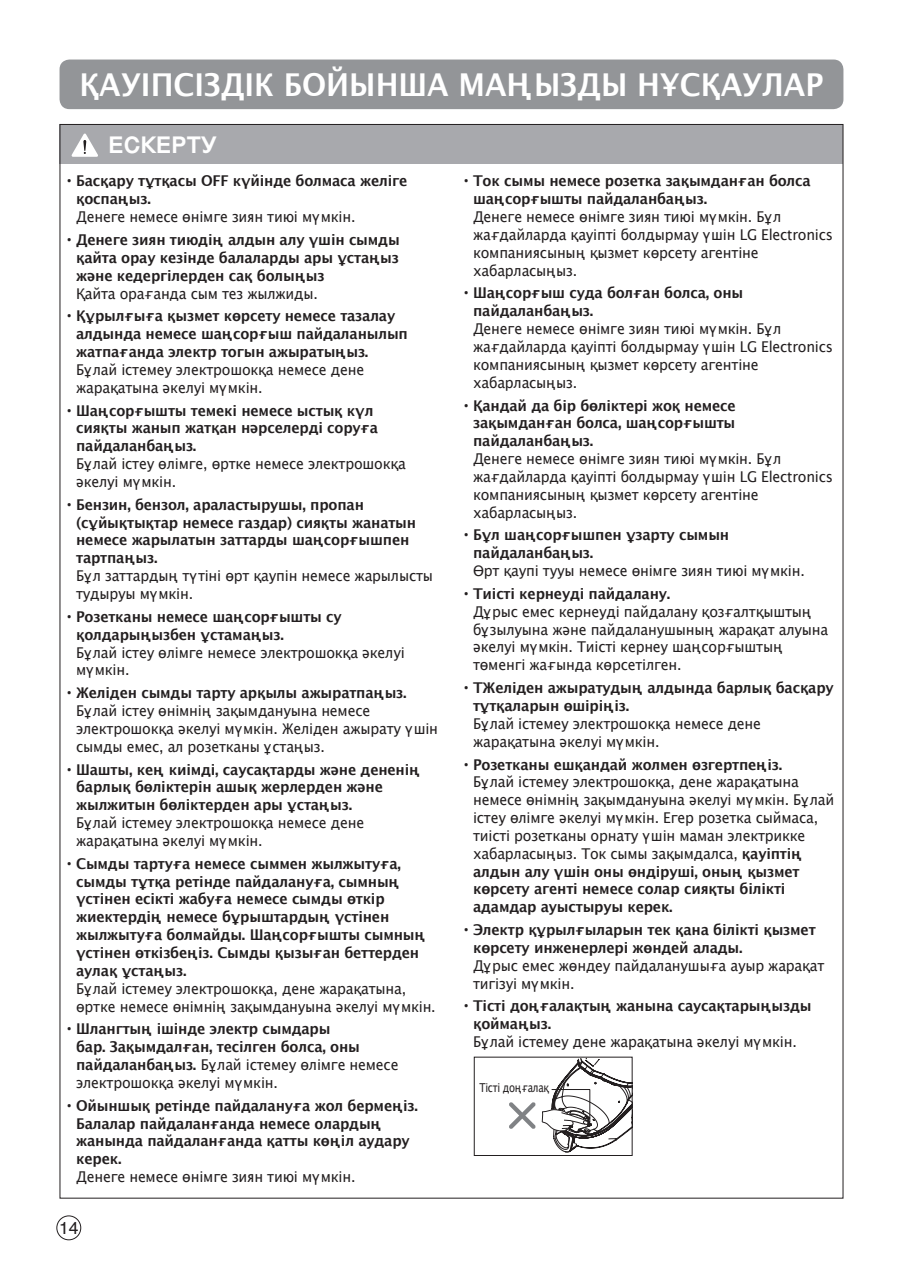
<style>
.page{position:relative;width:903px;height:1275px;background:#fff}
.page>*{position:absolute;margin:0;border:0;box-sizing:border-box;transform-origin:0 0}
.t1{font:700 31.5px "Lucida Grande";color:#fff;scale:.93 1}
.t2{font:700 22.75px "Helvetica";color:#fff}
.t3{font:17.5px "Helvetica";color:#231f20}
.t4{font:14.88px/17.8px "Lucida Grande";letter-spacing:-.015em;color:#231f20;scale:.95 1}
.t5{font:700 14.88px/17.8px "Lucida Grande";letter-spacing:-.015em;color:#231f20;scale:.95 1}
.t6{font:12.25px "Lucida Grande";letter-spacing:-.025em;color:#231f20;scale:.8 1}
.s1{font-family:"Helvetica"}
.s2{font-family:"Helvetica";font-weight:700}
.s3{font-weight:700}
.s4{font-weight:400}
</style>
<div class="page">
<div style="left:56px;top:1215px;width:25px;height:25px;border:1px solid #231f20;border-radius:50%"></div>
<div style="left:60px;top:124px;width:783px;height:40px;background:#a8a9ad"></div>
<div style="left:60px;top:60px;width:783px;height:49px;background:#939598;border-radius:10px"></div>
<svg style="left:72px;top:134px;width:26px;height:23px"></svg>
<svg style="left:509px;top:1102px;width:27px;height:27px"></svg>
<svg style="left:542px;top:1059px;width:88px;height:93px"></svg>
<div style="left:474px;top:1057px;width:158px;height:99px;border:1px solid #231f20"></div>
<h1 class="t1" style="left:79px;top:66px;width:801px">ҚАУІПСІЗДІК БОЙЫНША МАҢЫЗДЫ НҰСҚАУЛАР</h1>
<h2 class="t2" style="left:108px;top:124px;width:109px">ЕСКЕРТУ</h2>
<p class="t5" style="left:76px;top:172px;width:350px;text-indent:-9px"><span class="s1">•</span> Басқару тұтқасы OFF күйінде болмаса желіге қоспаңыз.</p>
<p class="t4" style="left:76px;top:208px;width:295px">Денеге немесе өнімге зиян тиюі мүмкін.</p>
<p class="t5" style="left:76px;top:231px;width:342px;text-align:justify;text-indent:-9px"><span class="s1">•</span> Денеге зиян тиюдің алдын алу үшін сымды қайта орау кезінде балаларды ары ұстаңыз және кедергілерден сақ болыңыз</p>
<p class="t4" style="left:76px;top:284px;width:256px">Қайта орағанда сым тез жылжиды.</p>
<p class="t5" style="left:76px;top:307px;width:351px;text-indent:-9px"><span class="s1">•</span> Құрылғыға қызмет көрсету немесе тазалау алдында немесе шаңсорғыш пайдаланылып жатпағанда электр тогын ажыратыңыз.</p>
<p class="t4" style="left:76px;top:361px;width:305px">Бұлай істемеу электрошокқа немесе дене жарақатына әкелуі мүмкін.</p>
<p class="t5" style="left:76px;top:401px;width:319px;text-indent:-9px"><span class="s1">•</span> Шаңсорғышты темекі немесе ыстық күл сияқты жанып жатқан нәрселерді соруға пайдаланбаңыз.</p>
<p class="t4" style="left:76px;top:455px;width:349px">Бұлай істеу өлімге, өртке немесе электрошокқа әкелуі мүмкін.</p>
<p class="t5" style="left:76px;top:496px;width:359px;text-indent:-9px"><span class="s1">•</span> Бензин, бензол, араластырушы, пропан (сұйықтықтар немесе газдар) сияқты жанатын немесе жарылатын заттарды шаңсорғышпен тартпаңыз.</p>
<p class="t4" style="left:76px;top:567px;width:377px">Бұл заттардың түтіні өрт қаупін немесе жарылысты тудыруы мүмкін.</p>
<p class="t5" style="left:76px;top:608px;width:281px;text-indent:-9px"><span class="s1">•</span> Розетканы немесе шаңсорғышты су қолдарыңызбен ұстамаңыз.</p>
<p class="t4" style="left:76px;top:643px;width:347px">Бұлай істеу өлімге немесе электрошокқа әкелуі мүмкін.</p>
<p class="t4" style="left:76px;top:684px;width:382px;text-indent:-9px"><span class="s2">•</span> <span class="s3">Желіден сымды тарту арқылы ажыратпаңыз.<br></span>Бұлай істеу өнімнің зақымдануына немесе электрошокқа әкелуі мүмкін. Желіден ажырату үшін сымды емес, ал розетканы ұстаңыз.</p>
<p class="t5" style="left:76px;top:760px;width:364px;text-indent:-9px"><span class="s1">•</span> Шашты, кең киімді, саусақтарды және дененің барлық бөліктерін ашық жерлерден және жылжитын бөліктерден ары ұстаңыз.</p>
<p class="t4" style="left:76px;top:814px;width:305px">Бұлай істемеу электрошокқа немесе дене жарақатына әкелуі мүмкін.</p>
<p class="t5" style="left:76px;top:855px;width:369px;text-indent:-9px"><span class="s1">•</span> Сымды тартуға немесе сыммен жылжытуға, сымды тұтқа ретінде пайдалануға, сымның үстінен есікті жабуға немесе сымды өткір жиектердің немесе бұрыштардың үстінен жылжытуға болмайды. Шаңсорғышты сымның үстінен өткізбеңіз. Сымды қызыған беттерден аулақ ұстаңыз.</p>
<p class="t4" style="left:76px;top:980px;width:380px">Бұлай істемеу электрошокқа, дене жарақатына, өртке немесе өнімнің зақымдануына әкелуі мүмкін.</p>
<p class="t5" style="left:76px;top:1020px;width:341px;text-indent:-9px"><span class="s1">•</span> Шлангтың ішінде электр сымдары<br>бар. Зақымдалған, тесілген болса, оны пайдаланбаңыз. <span class="s4">Бұлай істемеу өлімге немесе электрошокқа әкелуі мүмкін.</span></p>
<p class="t5" style="left:76px;top:1097px;width:361px;text-indent:-9px"><span class="s1">•</span> Ойыншық ретінде пайдалануға жол бермеңіз.<br>Балалар пайдаланғанда немесе олардың жанында пайдаланғанда қатты көңіл аудару керек.</p>
<p class="t4" style="left:76px;top:1168px;width:295px">Денеге немесе өнімге зиян тиюі мүмкін.</p>
<p class="t3" style="left:59px;top:1213px;width:21px">14</p>
<p class="t5" style="left:473px;top:172px;width:357px;text-indent:-9px"><span class="s1">•</span> Ток сымы немесе розетка зақымданған болса шаңсорғышты пайдаланбаңыз.</p>
<p class="t4" style="left:473px;top:208px;width:380px">Денеге немесе өнімге зиян тиюі мүмкін. Бұл жағдайларда қауіпті болдырмау үшін LG Electronics компаниясының қызмет көрсету агентіне хабарласыңыз.</p>
<p class="t5" style="left:473px;top:284px;width:286px;text-indent:-9px"><span class="s1">•</span> Шаңсорғыш суда болған болса, оны пайдаланбаңыз.</p>
<p class="t4" style="left:473px;top:320px;width:380px">Денеге немесе өнімге зиян тиюі мүмкін. Бұл жағдайларда қауіпті болдырмау үшін LG Electronics компаниясының қызмет көрсету агентіне хабарласыңыз.</p>
<p class="t5" style="left:473px;top:396px;width:278px;text-align:justify;text-indent:-9px"><span class="s1">•</span> Қандай да бір бөліктері жоқ немесе зақымданған болса, шаңсорғышты пайдаланбаңыз.</p>
<p class="t4" style="left:473px;top:450px;width:380px">Денеге немесе өнімге зиян тиюі мүмкін. Бұл жағдайларда қауіпті болдырмау үшін LG Electronics компаниясының қызмет көрсету агентіне хабарласыңыз.</p>
<p class="t5" style="left:473px;top:526px;width:271px;text-indent:-9px"><span class="s1">•</span> Бұл шаңсорғышпен ұзарту сымын пайдаланбаңыз.</p>
<p class="t4" style="left:473px;top:562px;width:351px">Өрт қаупі тууы немесе өнімге зиян тиюі мүмкін.</p>
<p class="t4" style="left:473px;top:585px;width:375px;text-indent:-9px"><span class="s2">•</span> <span class="s3">Тиісті кернеуді пайдалану.<br></span>Дұрыс емес кернеуді пайдалану қозғалтқыштың бұзылуына және пайдаланушының жарақат алуына әкелуі мүмкін. Тиісті кернеу шаңсорғыштың төменгі жағында көрсетілген.</p>
<p class="t5" style="left:473px;top:679px;width:381px;text-indent:-9px"><span class="s1">•</span> TЖеліден ажыратудың алдында барлық басқару тұтқаларын өшіріңіз.</p>
<p class="t4" style="left:473px;top:715px;width:305px">Бұлай істемеу электрошокқа немесе дене жарақатына әкелуі мүмкін.</p>
<p class="t4" style="left:473px;top:755px;width:382px;text-indent:-9px"><span class="s2">•</span> <span class="s3">Розетканы ешқандай жолмен өзгертпеңіз.<br></span>Бұлай істемеу электрошокқа, дене жарақатына немесе өнімнің зақымдануына әкелуі мүмкін. Бұлай істеу өлімге әкелуі мүмкін. Егер розетка сыймаса, тиісті розетканы орнату үшін маман электрикке хабарласыңыз. Ток сымы зақымдалса, <span class="s3">қауіптің алдын алу үшін оны өндіруші, оның қызмет көрсету агенті немесе солар сияқты білікті адамдар ауыстыруы керек.</span></p>
<p class="t5" style="left:473px;top:921px;width:362px;text-indent:-9px"><span class="s1">•</span> Электр құрылғыларын тек қана білікті қызмет көрсету инженерлері жөндей алады.</p>
<p class="t4" style="left:473px;top:957px;width:371px">Дұрыс емес жөндеу пайдаланушыға ауыр жарақат тигізуі мүмкін.</p>
<p class="t5" style="left:473px;top:997px;width:358px;text-indent:-9px"><span class="s1">•</span> Тісті доңғалақтың жанына саусақтарыңызды қоймаңыз.</p>
<p class="t4" style="left:473px;top:1033px;width:342px">Бұлай істемеу дене жарақатына әкелуі мүмкін.</p>
<p class="t6" style="left:479px;top:1080px;width:89px">Тісті доңғалақ</p>
</div>
